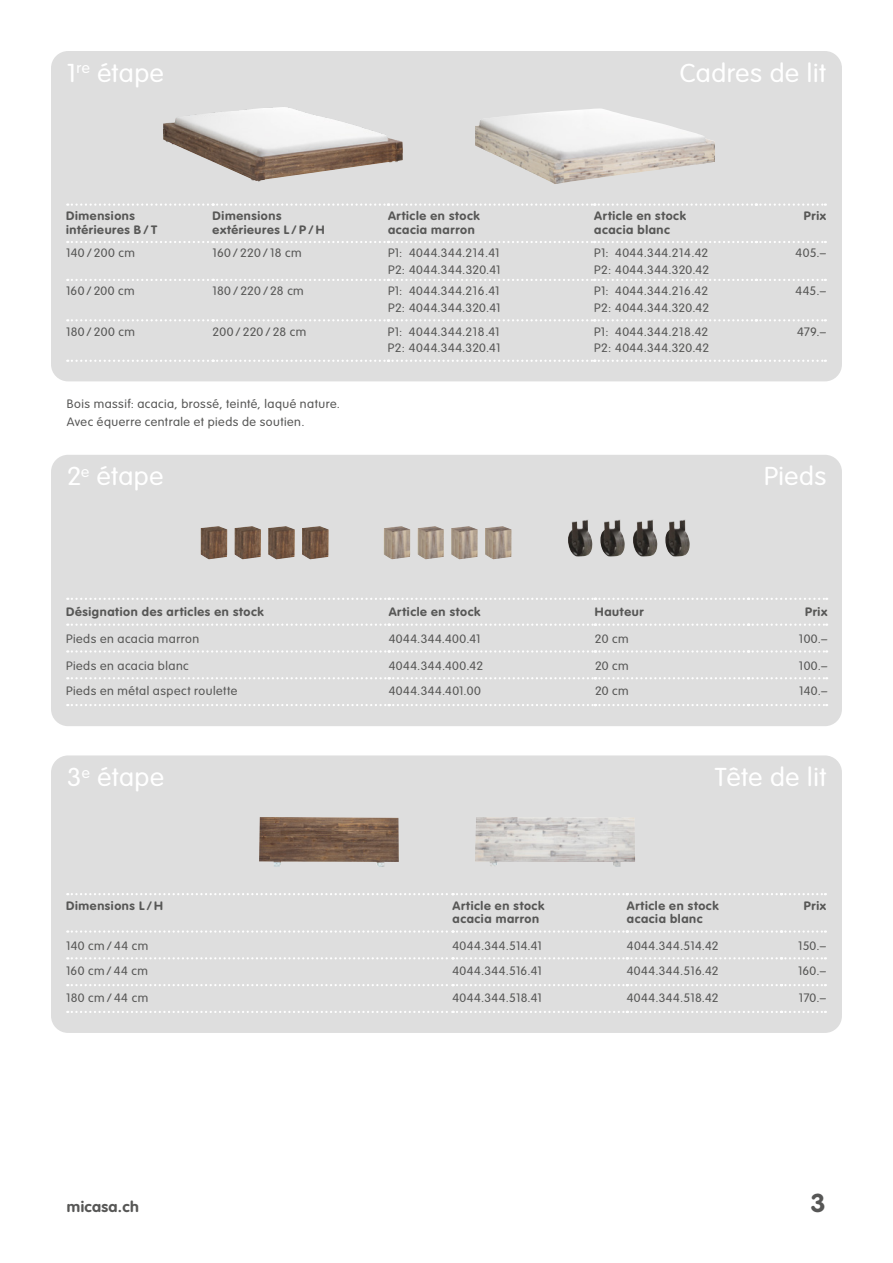
<style>
.page{position:relative;width:893px;height:1263px;background:#fff}
.page>*{position:absolute;margin:0;border:0;box-sizing:border-box;transform-origin:0 0}
.t1{font:300 25.5px "VAG Rounded";letter-spacing:.02em;color:#fff;scale:1.05 1}
.t2{font:700 25.5px "VAG Rounded";color:#575756;scale:1.05 1}
.t3{font:700 15px "VAG Rounded";letter-spacing:.02em;color:#575756;scale:1.05 1}
.t4{font:300 12px/16.5px "VAG Rounded";letter-spacing:.035em;color:#575756;scale:1.05 1}
.t5{font:700 12px/13.5px "VAG Rounded";letter-spacing:.05em;color:#575756;scale:1.05 1}
.t6{font:300 12px "VAG Rounded";letter-spacing:.015em;color:#575756;scale:1.05 1}
</style>
<div class="page">
<div style="left:51px;top:51px;width:791px;height:330px;background:#dedede;border-radius:17px"></div>
<div style="left:51px;top:455px;width:791px;height:271px;background:#dedede;border-radius:17px"></div>
<div style="left:51px;top:755px;width:791px;height:278px;background:#dedede;border-radius:17px"></div>
<img style="left:163px;top:107px;width:240px;height:75px">
<img style="left:475px;top:108px;width:240px;height:76px">
<img style="left:259px;top:817px;width:140px;height:50px">
<img style="left:475px;top:817px;width:160px;height:50px">
<img style="left:384px;top:526px;width:26px;height:33px">
<img style="left:451px;top:526px;width:27px;height:33px">
<img style="left:417px;top:526px;width:27px;height:33px">
<img style="left:485px;top:526px;width:27px;height:33px">
<img style="left:568px;top:519px;width:25px;height:38px">
<img style="left:600px;top:519px;width:25px;height:38px">
<img style="left:633px;top:519px;width:25px;height:38px">
<img style="left:665px;top:519px;width:25px;height:38px">
<img style="left:201px;top:526px;width:26px;height:33px">
<img style="left:268px;top:526px;width:27px;height:33px">
<img style="left:234px;top:526px;width:27px;height:33px">
<img style="left:302px;top:526px;width:27px;height:33px">
<svg style="left:67px;top:241px;width:759px;height:2px"></svg>
<svg style="left:67px;top:279px;width:759px;height:2px"></svg>
<svg style="left:67px;top:319px;width:759px;height:2px"></svg>
<svg style="left:67px;top:360px;width:759px;height:2px"></svg>
<svg style="left:67px;top:203px;width:759px;height:3px"></svg>
<svg style="left:67px;top:623px;width:760px;height:3px"></svg>
<svg style="left:67px;top:650px;width:760px;height:3px"></svg>
<svg style="left:67px;top:677px;width:760px;height:2px"></svg>
<svg style="left:67px;top:704px;width:760px;height:2px"></svg>
<svg style="left:67px;top:598px;width:760px;height:2px"></svg>
<svg style="left:67px;top:930px;width:759px;height:3px"></svg>
<svg style="left:67px;top:957px;width:759px;height:2px"></svg>
<svg style="left:67px;top:984px;width:759px;height:2px"></svg>
<svg style="left:67px;top:1011px;width:759px;height:2px"></svg>
<svg style="left:67px;top:893px;width:759px;height:2px"></svg>
<h1 class="t1" style="left:67px;top:58px;width:94px">1<sup>re</sup> étape</h1>
<h1 class="t1" style="left:680px;top:58px;width:141px">Cadres de lit</h1>
<p class="t5" style="left:66px;top:209px;width:88px">Dimensions intérieures B / T</p>
<p class="t5" style="left:213px;top:209px;width:108px">Dimensions extérieures L / P / H</p>
<p class="t5" style="left:388px;top:209px;width:89px">Article en stock acacia marron</p>
<p class="t5" style="left:594px;top:209px;width:89px">Article en stock acacia blanc</p>
<p class="t5" style="left:804px;top:209px;width:23px">Prix</p>
<p class="t4" style="left:66px;top:245px;width:67px">140 / 200 cm</p>
<p class="t6" style="left:213px;top:246px;width:86px">160 / 220 / 18 cm</p>
<p class="t4" style="left:388px;top:245px;width:109px">P1: 4044.344.214.41<br>P2: 4044.344.320.41</p>
<p class="t4" style="left:594px;top:245px;width:111px">P1: 4044.344.214.42<br>P2: 4044.344.320.42</p>
<p class="t4" style="left:796px;top:245px;width:30px">405.–</p>
<p class="t4" style="left:66px;top:283px;width:67px">160 / 200 cm</p>
<p class="t6" style="left:213px;top:284px;width:88px">180 / 220 / 28 cm</p>
<p class="t4" style="left:388px;top:283px;width:109px">P1: 4044.344.216.41<br>P2: 4044.344.320.41</p>
<p class="t4" style="left:594px;top:283px;width:111px">P1: 4044.344.216.42<br>P2: 4044.344.320.42</p>
<p class="t4" style="left:795px;top:283px;width:31px">445.–</p>
<p class="t4" style="left:66px;top:323px;width:67px">180 / 200 cm</p>
<p class="t6" style="left:213px;top:325px;width:91px">200 / 220 / 28 cm</p>
<p class="t4" style="left:388px;top:323px;width:109px">P1: 4044.344.218.41<br>P2: 4044.344.320.41</p>
<p class="t4" style="left:594px;top:323px;width:111px">P1: 4044.344.218.42<br>P2: 4044.344.320.42</p>
<p class="t4" style="left:797px;top:323px;width:29px">479.–</p>
<p class="t4" style="left:67px;top:395px;width:262px;line-height:18px">Bois massif: acacia, brossé, teinté, laqué nature.<br>Avec équerre centrale et pieds de soutien.</p>
<h1 class="t1" style="left:67px;top:462px;width:93px">2<sup>e</sup> étape</h1>
<h1 class="t1" style="left:764px;top:462px;width:61px">Pieds</h1>
<p class="t5" style="left:66px;top:605px;width:190px">Désignation des articles en stock</p>
<p class="t5" style="left:389px;top:605px;width:89px">Article en stock</p>
<p class="t5" style="left:595px;top:605px;width:48px">Hauteur</p>
<p class="t5" style="left:805px;top:605px;width:23px">Prix</p>
<p class="t4" style="left:66px;top:630px;width:128px">Pieds en acacia marron</p>
<p class="t4" style="left:389px;top:630px;width:89px">4044.344.400.41</p>
<p class="t4" style="left:595px;top:630px;width:34px">20 cm</p>
<p class="t4" style="left:799px;top:630px;width:29px">100.–</p>
<p class="t4" style="left:66px;top:657px;width:118px">Pieds en acacia blanc</p>
<p class="t4" style="left:389px;top:657px;width:91px">4044.344.400.42</p>
<p class="t4" style="left:595px;top:657px;width:34px">20 cm</p>
<p class="t4" style="left:799px;top:657px;width:29px">100.–</p>
<p class="t4" style="left:66px;top:683px;width:165px">Pieds en métal aspect roulette</p>
<p class="t4" style="left:389px;top:683px;width:89px">4044.344.401.00</p>
<p class="t4" style="left:595px;top:683px;width:34px">20 cm</p>
<p class="t4" style="left:799px;top:683px;width:28px">140.–</p>
<h1 class="t1" style="left:67px;top:762px;width:94px">3<sup>e</sup> étape</h1>
<h1 class="t1" style="left:715px;top:762px;width:108px">Tête de lit</h1>
<p class="t5" style="left:66px;top:898px;width:94px">Dimensions L / H</p>
<p class="t5" style="left:452px;top:898px;width:89px">Article en stock acacia marron</p>
<p class="t5" style="left:627px;top:898px;width:89px">Article en stock acacia blanc</p>
<p class="t5" style="left:804px;top:898px;width:23px">Prix</p>
<p class="t4" style="left:66px;top:937px;width:80px">140 cm / 44 cm</p>
<p class="t4" style="left:452px;top:937px;width:87px">4044.344.514.41</p>
<p class="t4" style="left:627px;top:937px;width:89px">4044.344.514.42</p>
<p class="t4" style="left:798px;top:937px;width:28px">150.–</p>
<p class="t4" style="left:66px;top:963px;width:79px">160 cm / 44 cm</p>
<p class="t4" style="left:452px;top:963px;width:87px">4044.344.516.41</p>
<p class="t4" style="left:627px;top:963px;width:89px">4044.344.516.42</p>
<p class="t4" style="left:798px;top:963px;width:28px">160.–</p>
<p class="t4" style="left:66px;top:989px;width:80px">180 cm / 44 cm</p>
<p class="t4" style="left:452px;top:989px;width:87px">4044.344.518.41</p>
<p class="t4" style="left:627px;top:989px;width:89px">4044.344.518.42</p>
<p class="t4" style="left:799px;top:989px;width:27px">170.–</p>
<p class="t3" style="left:67px;top:1198px;width:70px">micasa.ch</p>
<h1 class="t2" style="left:811px;top:1188px;width:16px">3</h1>
</div>
